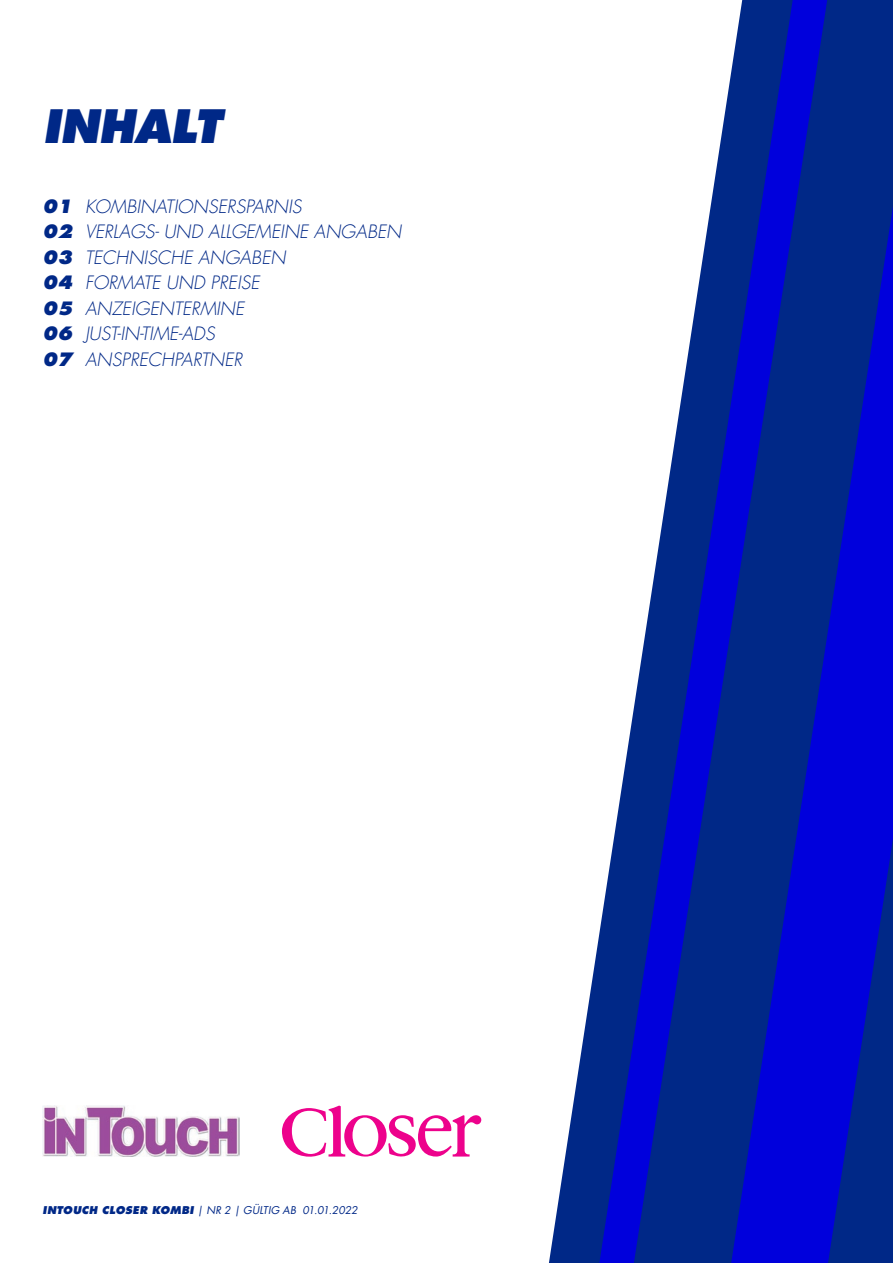
<style>
.page{position:relative;width:893px;height:1263px;background:#fff}
.page>*{position:absolute;margin:0;border:0;box-sizing:border-box;transform-origin:0 0}
.t1{font:italic 800 45px "Futura Com";letter-spacing:-.02em;color:#002887}
.t2{font:italic 300 18px/25.5px "Futura Com";color:#002887}
.t3{font:italic 10.5px "Futura Com";letter-spacing:.005em;color:#002887}
.s1{font-weight:800}
</style>
<div class="page">
<svg style="left:549px;top:0;width:344px;height:1263px"></svg>
<svg style="left:827px;top:206px;width:66px;height:1057px;background:#0010b9"></svg>
<svg style="left:599px;top:0;width:228px;height:1263px;fill:#002887"></svg>
<img style="left:43px;top:1106px;width:196px;height:51px">
<svg style="left:282px;top:1106px;width:199px;height:51px"></svg>
<h1 class="t1" style="left:43px;top:96px;width:180px">INHALT</h1>
<p class="t2" style="left:43px;top:193px;width:360px"><span class="s1">01</span> KOMBINATIONSERSPARNIS<br><span class="s1">02</span> VERLAGS- UND ALLGEMEINE ANGABEN<br><span class="s1">03</span> TECHNISCHE ANGABEN<br><span class="s1">04</span> FORMATE UND PREISE<br><span class="s1">05</span> ANZEIGENTERMINE<br><span class="s1">06</span> JUST-IN-TIME-ADS<br><span class="s1">07</span> ANSPRECHPARTNER</p>
<p class="t3" style="left:43px;top:1203px;width:317px"><span class="s1">INTOUCH CLOSER KOMBI</span> | NR 2 | GÜLTIG AB 01.01.2022</p>
</div>
